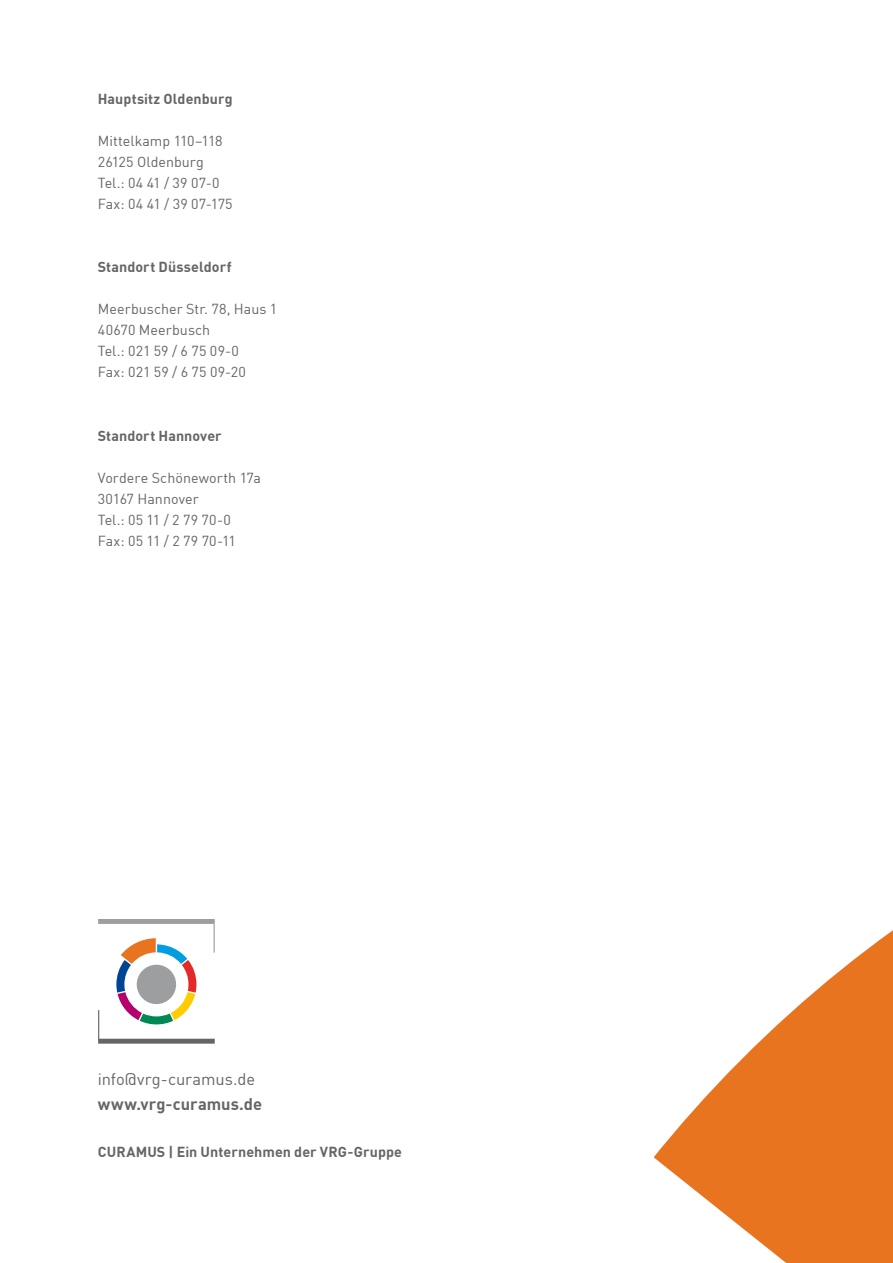
<style>
.page{position:relative;width:893px;height:1263px;background:#fff}
.page>*{position:absolute;margin:0;border:0;box-sizing:border-box;transform-origin:0 0}
.t1{font:16.5px "DIN Offc";letter-spacing:-.005em;color:#646567}
.t2{font:700 16.5px "DIN Offc";letter-spacing:.005em;color:#646567}
.t3{font:14.25px/21px "DIN Offc";letter-spacing:.005em;color:#646567}
.t4{font:700 14.25px "DIN Offc";letter-spacing:.005em;color:#646567}
</style>
<div class="page">
<svg style="left:98px;top:919px;width:117px;height:125px"></svg>
<svg style="left:654px;top:930px;width:239px;height:333px"></svg>
<p class="t4" style="left:98px;top:90px;width:136px">Hauptsitz Oldenburg</p>
<p class="t3" style="left:98px;top:131px;width:136px">Mittelkamp 110–118<br>26125 Oldenburg<br>Tel.: 04 41 / 39 07-0<br>Fax: 04 41 / 39 07-175</p>
<p class="t4" style="left:98px;top:258px;width:135px">Standort Düsseldorf</p>
<p class="t3" style="left:98px;top:299px;width:181px">Meerbuscher Str. 78, Haus 1<br>40670 Meerbusch<br>Tel.: 021 59 / 6 75 09-0<br>Fax: 021 59 / 6 75 09-20</p>
<p class="t4" style="left:98px;top:426px;width:125px">Standort Hannover</p>
<p class="t3" style="left:98px;top:467px;width:165px">Vordere Schöneworth 17a<br>30167 Hannover<br>Tel.: 05 11 / 2 79 70-0<br>Fax: 05 11 / 2 79 70-11</p>
<p class="t1" style="left:98px;top:1068px;width:159px">info@vrg-curamus.de</p>
<p class="t2" style="left:98px;top:1093px;width:166px">www.vrg-curamus.de</p>
<p class="t4" style="left:98px;top:1142px;width:306px">CURAMUS | Ein Unternehmen der VRG-Gruppe</p>
</div>
